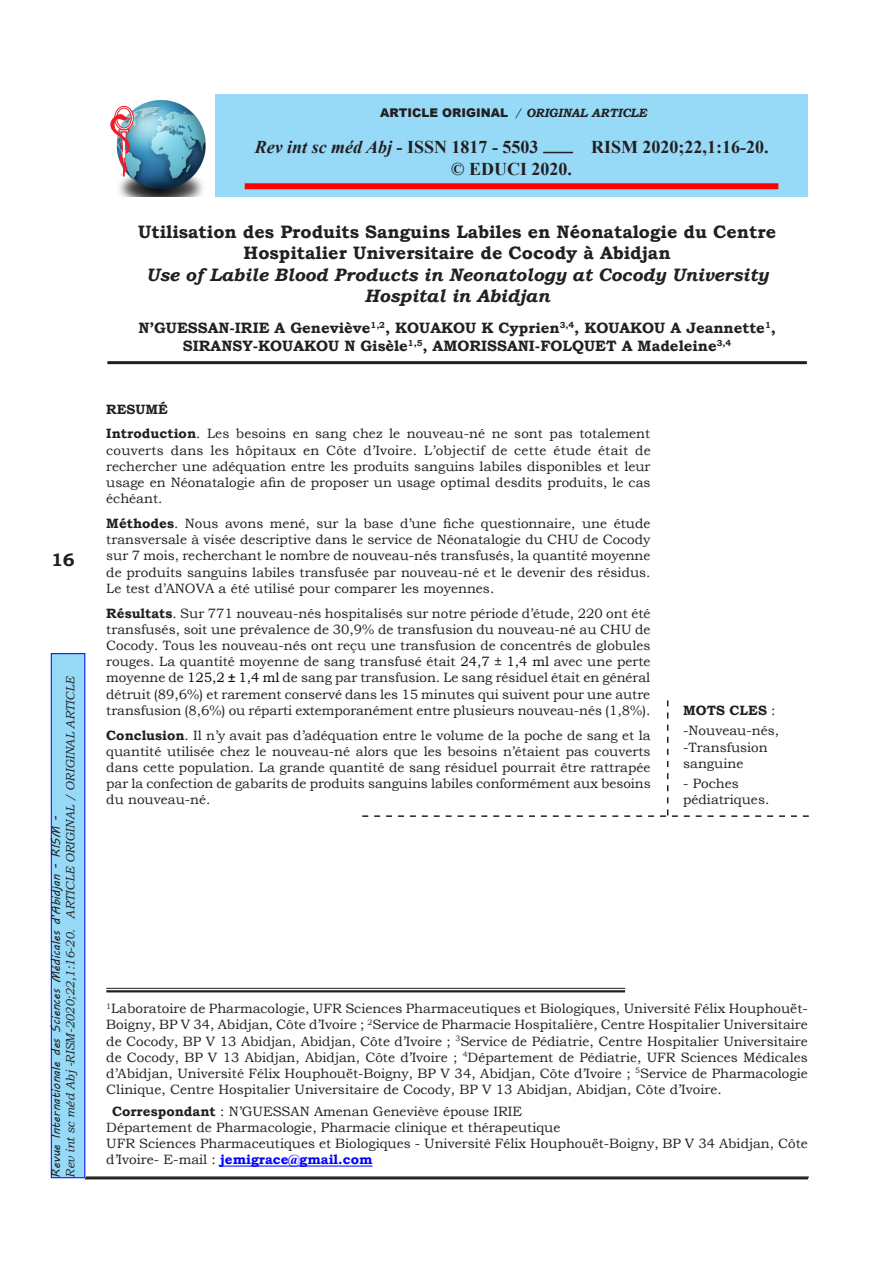
<style>
.page{position:relative;width:893px;height:1263px;background:#fff}
.page>*{position:absolute;margin:0;border:0;box-sizing:border-box;transform-origin:0 0}
.TITRE{font:700 18px/21.6px "Bookman Old Style";color:#231f20;text-align:center}
.TITRE-2{font:italic 700 18px/21.6px "Bookman Old Style";color:#231f20;text-align:center}
.t1{font:700 18px "Times New Roman";color:#231f20}
.t2{font:italic 700 18px "Times New Roman";color:#231f20}
.Auteur{font:700 15px/18px "Bookman Old Style";color:#231f20;text-align:center}
.RESUME{font:13.5px/16.2px "Bookman Old Style";color:#231f20;text-align:justify}
.Titre_courant{font:13.5px/16.2px "Bookman Old Style";color:#231f20;text-align:justify}
.RESUME-2{font:700 13.5px "Bookman Old Style";color:#231f20}
.t3{font:italic 12px "Bookman Old Style";letter-spacing:-.01em;color:#231f20}
.t4{font:12px "MV Boli";letter-spacing:-.01em;color:#231f20}
.t5{font:900 12px "Arial";color:#231f20}
.s1{font-family:"Bookman Old Style";font-weight:400;font-style:italic}
.s2{font-family:"Bookman Old Style";font-weight:700;font-style:italic}
.s3{font-style:normal}
.s4{font-weight:700}
.s5{color:#0d0d0d}
.s6{color:#000}
.s7{font-family:"Arial";color:#000}
.s8{font-weight:400}
.s9{font-weight:700;color:#00f}
</style>
<div class="page">
<hr style="left:85px;top:1178px;width:723px;height:1px;background:#231f20">
<hr style="left:86px;top:1176px;width:723px;height:2px;background:#231f20">
<div style="left:51px;top:654px;width:34px;height:524px;background:#97daf8"></div>
<div style="left:51px;top:653px;width:34px;height:525px;border:1px solid #00f"></div>
<img style="left:115px;top:100px;width:91px;height:97px">
<div style="left:115px;top:106px;width:18px;height:24px;border:2px solid #fff;border-radius:50%"></div>
<div style="left:117px;top:108px;width:15px;height:20px;border:1px solid #ee1d23;border-radius:50%"></div>
<div style="left:115px;top:106px;width:18px;height:24px;border:1px solid #ee1d23;border-radius:50%"></div>
<svg style="left:110px;top:113px;width:21px;height:70px"></svg>
<div style="left:215px;top:94px;width:593px;height:103px;background:#97daf8"></div>
<hr style="left:543px;top:152px;width:30px;height:1px;background:#231f20">
<div style="left:245px;top:183px;width:533px;height:6px;background:#f00"></div>
<hr style="left:107px;top:361px;width:700px;height:3px;background:#231f20">
<hr style="left:220px;top:1166px;width:153px;height:1px;background:#00f">
<hr style="left:106px;top:988px;width:519px;height:1px;background:#231f20">
<hr style="left:106px;top:990px;width:519px;height:2px;background:#231f20">
<svg style="left:362px;top:700px;width:447px;height:117px"></svg>
<p class="TITRE" style="left:51px;top:549px;width:25px">16</p>
<p class="t3" style="left:62px;top:1177px;width:503px;rotate:-90deg">Rev int sc méd Abj -RISM-2020;22,1:16-20. ARTICLE ORIGINAL / ORIGINAL ARTICLE</p>
<p class="t4" style="left:48px;top:1177px;width:363px;rotate:-90deg">Revue Internationale des Sciences Médicales d’Abidjan - RISM -</p>
<p class="t5" style="left:380px;top:104px;width:268px">ARTICLE ORIGINAL <span class="s1">/</span> <span class="s2">ORIGINAL ARTICLE</span></p>
<p class="t2" style="left:255px;top:135px;width:285px">Rev int sc méd Abj <span class="s3">- ISSN 1817 - 5503</span></p>
<p class="t1" style="left:591px;top:134px;width:179px">RISM 2020;22,1:16-20.</p>
<p class="t1" style="left:451px;top:156px;width:122px">© EDUCI 2020.</p>
<p class="TITRE" style="left:138px;top:220px;width:639px">Utilisation des Produits Sanguins Labiles en Néonatalogie du Centre<br>Hospitalier Universitaire de Cocody à Abidjan</p>
<p class="TITRE-2" style="left:146px;top:264px;width:624px">Use of Labile Blood Products in Neonatology at Cocody University<br>Hospital in Abidjan</p>
<p class="Auteur" style="left:138px;top:319px;width:639px">N’GUESSAN-IRIE A Geneviève<sup>1,2</sup>, KOUAKOU K Cyprien<sup>3,4</sup>, KOUAKOU A Jeannette<sup>1</sup>,<br>SIRANSY-KOUAKOU N Gisèle<sup>1,5</sup>, AMORISSANI-FOLQUET A Madeleine<sup>3,4</sup></p>
<p class="RESUME-2" style="left:106px;top:399px;width:63px">RESUMÉ</p>
<p class="RESUME" style="left:106px;top:426px;width:546px"><span class="s4">Introduction</span>. Les besoins en sang chez le nouveau-né ne sont pas totalement couverts dans les hôpitaux en Côte d’Ivoire. L’objectif de cette étude était de rechercher une adéquation entre les produits sanguins labiles disponibles et leur usage en Néonatalogie afin de proposer un usage optimal desdits produits, le cas échéant.</p>
<p class="RESUME" style="left:106px;top:515px;width:546px"><span class="s4">Méthodes</span>. Nous avons mené, sur la base d’une fiche questionnaire, une étude transversale à visée descriptive dans le service de Néonatalogie du CHU de Cocody sur 7 mois, recherchant le nombre de nouveau-nés transfusés, la quantité moyenne de produits sanguins labiles transfusée par nouveau-né et le devenir des résidus.<br>Le test d’ANOVA a été utilisé pour comparer les moyennes.</p>
<p class="RESUME" style="left:106px;top:605px;width:546px"><span class="s4">Résultats</span>. Sur 771 nouveau-nés hospitalisés sur notre période d’étude, 220 ont été transfusés, soit une prévalence de 30,9% de transfusion du nouveau-né au CHU de Cocody. Tous les nouveau-nés ont reçu une transfusion de concentrés de globules rouges. La quantité moyenne de sang transfusé était <span class="s5">24,7 ± 1,4 ml</span> avec une perte moyenne de <span class="s6">125,2</span> <span class="s7">±</span> <span class="s6">1,4 ml</span> de sang par transfusion. Le sang résiduel était en général détruit (89,6%) et rarement conservé dans les 15 minutes qui suivent pour une autre transfusion (8,6%) ou réparti extemporanément entre plusieurs nouveau-nés (1,8%).</p>
<p class="RESUME" style="left:106px;top:727px;width:546px"><span class="s4">Conclusion</span>. Il n’y avait pas d’adéquation entre le volume de la poche de sang et la quantité utilisée chez le nouveau-né alors que les besoins n’étaient pas couverts dans cette population. La grande quantité de sang résiduel pourrait être rattrapée par la confection de gabarits de produits sanguins labiles conformément aux besoins du nouveau-né.</p>
<p class="RESUME-2" style="left:683px;top:700px;width:94px">MOTS CLES <span class="s8">:</span></p>
<p class="RESUME" style="left:683px;top:723px;width:97px;text-align:left">-Nouveau-nés, -Transfusion sanguine</p>
<p class="RESUME" style="left:683px;top:775px;width:88px">- Poches pédiatriques.</p>
<p class="Titre_courant" style="left:106px;top:1000px;width:703px"><sup>1</sup>Laboratoire de Pharmacologie, UFR Sciences Pharmaceutiques et Biologiques, Université Félix Houphouët-Boigny, BP V 34, Abidjan, Côte d’Ivoire ; <sup>2</sup>Service de Pharmacie Hospitalière, Centre Hospitalier Universitaire de Cocody, BP V 13 Abidjan, Abidjan, Côte d’Ivoire ; <sup>3</sup>Service de Pédiatrie, Centre Hospitalier Universitaire de Cocody, BP V 13 Abidjan, Abidjan, Côte d’Ivoire ; <sup>4</sup>Département de Pédiatrie, UFR Sciences Médicales d’Abidjan, Université Félix Houphouët-Boigny, BP V 34, Abidjan, Côte d’Ivoire ; <sup>5</sup>Service de Pharmacologie Clinique, Centre Hospitalier Universitaire de Cocody, BP V 13 Abidjan, Abidjan, Côte d’Ivoire.</p>
<p class="Titre_courant" style="left:112px;top:1103px;width:412px"><span class="s4">Correspondant</span> : N’GUESSAN Amenan Geneviève épouse IRIE</p>
<p class="Titre_courant" style="left:106px;top:1119px;width:456px">Département de Pharmacologie, Pharmacie clinique et thérapeutique</p>
<p class="Titre_courant" style="left:106px;top:1135px;width:703px">UFR Sciences Pharmaceutiques et Biologiques - Université Félix Houphouët-Boigny, BP V 34 Abidjan, Côte d’Ivoire- E-mail : <span class="s9">jemigrace@gmail.com</span></p>
</div>
